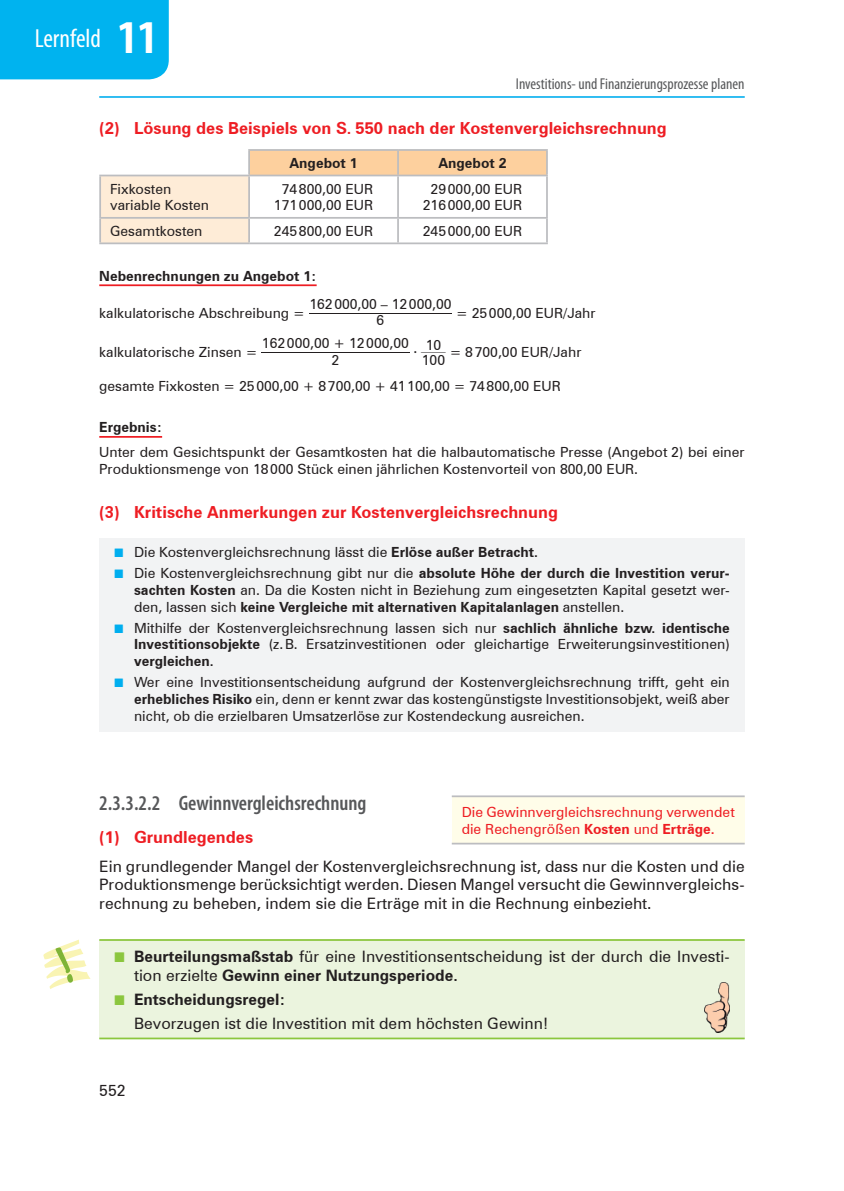
<style>
.page{position:relative;width:844px;height:1191px;background:#fff}
.page>*{position:absolute;margin:0;border:0;box-sizing:border-box;transform-origin:0 0}
.t1{font:700 condensed 47.25px "Myriad Pro";color:#fff}
.t2{font:condensed 26.25px "Myriad Pro";color:#fff}
.t3{font:600 condensed 21px "Myriad Pro";color:#57585a}
.t4{font:700 16.62px "Zurich BT";color:#ee1d23}
.Fließtext{font:15.75px/18.9px "Zurich BT";color:#231f20;text-align:justify}
.Merke_Text{font:15.75px "Zurich BT";color:#231f20}
.Kolumnentitel_links{font:condensed 15.75px "Myriad Pro";color:#57585a}
.t5{font:700 15.75px "Zurich BT";color:#231f20}
.Fließtext-8_pt{font:14px/16.8px "Zurich BT";color:#231f20;text-align:justify}
.Tabelle{font:14px "Zurich BT";color:#231f20}
.Fließtext-2{font:14px/16.8px "Zurich BT";color:#ee1d23}
.Erlaeuterungen{font:700 14px "Zurich BT";color:#231f20}
.Tabellenkopf{font:700 14px "Zurich BT";color:#231f20}
.Fließtext-8_pt-2{font:700 14px "Zurich BT";color:#231f20}
.Fließtext-8_pt-3{font:11.9px "Uni Math";color:#231f20;scale:5.1 1}
.Fließtext-8_pt-4{font:11.9px "Uni Math";color:#231f20;scale:5.27 1}
.s1{font-family:"Uni Math";font-size:12.25px;color:#00aeef}
.s2{font-weight:700}
.s3{font-family:"Uni Math";font-size:14px;color:#8bc63e}
.s4{font-family:"Uni Math";font-weight:400;font-size:14px;color:#8bc63e}
</style>
<div class="page">
<div style="left:0;top:0;width:169px;height:79px;background:#00b3ef"></div>
<hr style="left:99px;top:97px;width:645px;height:1px;background:#00aeef">
<hr style="left:99px;top:96px;width:645px;height:1px;background:#00aeef">
<hr style="left:99px;top:284px;width:217px;height:2px;background:#ee1d23">
<hr style="left:99px;top:436px;width:63px;height:2px;background:#ee1d23">
<div style="left:99px;top:538px;width:645px;height:30px;background:#f2f3f4"></div>
<div style="left:99px;top:559px;width:645px;height:63px;background:#f2f3f4"></div>
<div style="left:99px;top:613px;width:645px;height:64px;background:#f2f3f4"></div>
<div style="left:99px;top:668px;width:645px;height:63px;background:#f2f3f4"></div>
<hr style="left:248px;top:149px;width:150px;height:2px;background:#bcbdc0">
<hr style="left:398px;top:149px;width:149px;height:2px;background:#bcbdc0">
<hr style="left:99px;top:175px;width:150px;height:1px;background:#bcbdc0">
<hr style="left:99px;top:176px;width:2px;height:41px;background:#bcbdc0">
<hr style="left:99px;top:217px;width:150px;height:2px;background:#bcbdc0">
<hr style="left:99px;top:219px;width:2px;height:23px;background:#bcbdc0">
<svg style="left:100px;top:150px;width:447px;height:92px"></svg>
<hr style="left:99px;top:242px;width:150px;height:2px;background:#bcbdc0">
<hr style="left:249px;top:242px;width:149px;height:2px;background:#bcbdc0">
<hr style="left:398px;top:242px;width:149px;height:2px;background:#bcbdc0">
<div style="left:99px;top:940px;width:645px;height:98px;background:#ebf4de"></div>
<hr style="left:99px;top:939px;width:645px;height:2px;background:#8bc63e">
<hr style="left:99px;top:1037px;width:645px;height:2px;background:#8bc63e">
<div style="left:451px;top:796px;width:293px;height:47px;background:#fffde9"></div>
<hr style="left:451px;top:795px;width:293px;height:2px;background:#bcbdc0">
<hr style="left:451px;top:842px;width:293px;height:2px;background:#bcbdc0">
<svg style="left:43px;top:939px;width:48px;height:50px"></svg>
<img style="left:704px;top:982px;width:25px;height:50px">
<h1 class="t1" style="left:70px;top:11px;width:89px"><sup>1</sup> 11</h1>
<h2 class="t2" style="left:35px;top:24px;width:68px">Lernfeld</h2>
<p class="Kolumnentitel_links" style="left:515px;top:76px;width:230px">Investitions- und Finanzierungsprozesse planen</p>
<p class="t4" style="left:99px;top:118px;width:569px">(2) Lösung des Beispiels von S. 550 nach der Kostenvergleichsrechnung</p>
<p class="Tabellenkopf" style="left:289px;top:155px;width:70px">Angebot 1</p>
<p class="Tabellenkopf" style="left:438px;top:155px;width:70px">Angebot 2</p>
<p class="Tabelle" style="left:110px;top:180px;width:63px">Fixkosten</p>
<p class="Tabelle" style="left:110px;top:197px;width:100px">variable Kosten</p>
<p class="Tabelle" style="left:281px;top:180px;width:93px">74800,00 EUR</p>
<p class="Tabelle" style="left:274px;top:197px;width:101px">171000,00 EUR</p>
<p class="Tabelle" style="left:430px;top:180px;width:93px">29000,00 EUR</p>
<p class="Tabelle" style="left:423px;top:197px;width:101px">216000,00 EUR</p>
<p class="Tabelle" style="left:110px;top:222px;width:94px">Gesamtkosten</p>
<p class="Tabelle" style="left:274px;top:222px;width:101px">245800,00 EUR</p>
<p class="Tabelle" style="left:423px;top:222px;width:101px">245000,00 EUR</p>
<p class="Erlaeuterungen" style="left:99px;top:267px;width:219px">Nebenrechnungen zu Angebot 1:</p>
<p class="Fließtext-8_pt" style="left:99px;top:304px;width:207px">kalkulatorische Abschreibung =</p>
<p class="Fließtext-8_pt" style="left:309px;top:296px;width:144px">162000,00 – 12000,00</p>
<p class="Fließtext-8_pt-3" style="left:308px;top:302px;width:30px">____</p>
<p class="Fließtext-8_pt" style="left:376px;top:312px;width:9px">6</p>
<p class="Fließtext-8_pt" style="left:456px;top:304px;width:141px">= 25000,00 EUR/Jahr</p>
<p class="Fließtext-8_pt" style="left:262px;top:335px;width:148px">162000,00 + 12000,00</p>
<p class="Fließtext-8_pt-4" style="left:261px;top:341px;width:30px">____</p>
<p class="Fließtext-8_pt" style="left:331px;top:351px;width:9px">2</p>
<p class="Fließtext-8_pt" style="left:413px;top:338px;width:34px;line-height:14.5px;text-align:center">· <sub>_</sub>1 0<br>100</p>
<p class="Fließtext-8_pt" style="left:449px;top:343px;width:133px">= 8700,00 EUR/Jahr</p>
<p class="Fließtext-8_pt" style="left:99px;top:377px;width:463px">gesamte Fixkosten = 25000,00 + 8700,00 + 41100,00 = 74800,00 EUR</p>
<p class="Fließtext-8_pt-2" style="left:99px;top:419px;width:64px">Ergebnis:</p>
<p class="Fließtext-8_pt" style="left:99px;top:443px;width:646px">Unter dem Gesichtspunkt der Gesamtkosten hat die halbautomatische Presse (Angebot 2) bei einer<br>Produktionsmenge von 18000 Stück einen jährlichen Kostenvorteil von 800,00 EUR.</p>
<p class="t4" style="left:99px;top:502px;width:460px">(3) Kritische Anmerkungen zur Kostenvergleichsrechnung</p>
<p class="Fließtext-8_pt" style="left:114px;top:544px;width:425px"><span class="s1">■</span> Die Kostenvergleichsrechnung lässt die <span class="s2">Erlöse außer Betracht.</span></p>
<p class="Fließtext-8_pt" style="left:134px;top:565px;width:597px;text-indent:-20px"><span class="s1">■</span> Die Kostenvergleichsrechnung gibt nur die <span class="s2">absolute Höhe der durch die Investition verur&shy;sachten Kosten</span> an. Da die Kosten nicht in Beziehung zum eingesetzten Kapital gesetzt wer&shy;den, lassen sich <span class="s2">keine Vergleiche mit alternativen Kapitalanlagen</span> anstellen.</p>
<p class="Fließtext-8_pt" style="left:134px;top:619px;width:597px;text-indent:-20px"><span class="s1">■</span> Mithilfe der Kostenvergleichsrechnung lassen sich nur <span class="s2">sachlich ähnliche bzw. identische Investitionsobjekte</span> (z.B. Ersatzinvestitionen oder gleichartige Erweiterungsinvestitionen) <span class="s2">vergleichen.</span></p>
<p class="Fließtext-8_pt" style="left:134px;top:673px;width:597px;text-indent:-20px"><span class="s1">■</span> Wer eine Investitionsentscheidung aufgrund der Kostenvergleichsrechnung trifft, geht ein <span class="s2">erhebliches Risiko</span> ein, denn er kennt zwar das kostengünstigste Investitionsobjekt, weiß aber nicht, ob die erzielbaren Umsatzerlöse zur Kostendeckung ausreichen.</p>
<p class="Fließtext-8_pt" style="left:99px;top:343px;width:159px">kalkulatorische Zinsen =</p>
<p class="t3" style="left:99px;top:792px;width:269px">2.3.3.2.2 Gewinnvergleichsrechnung</p>
<p class="t4" style="left:99px;top:826px;width:155px">(1) Grundlegendes</p>
<p class="Fließtext" style="left:99px;top:856px;width:646px">Ein grundlegender Mangel der Kostenvergleichsrechnung ist, dass nur die Kosten und die Produktionsmenge berücksichtigt werden. Diesen Mangel versucht die Gewinnvergleichs&shy;rechnung zu beheben, indem sie die Erträge mit in die Rechnung einbezieht.</p>
<p class="Fließtext" style="left:134px;top:946px;width:597px;text-indent:-20px"><span class="s3">■</span> <span class="s2">Beurteilungsmaßstab</span> für eine Investitionsentscheidung ist der durch die Investi&shy;tion erzielte <span class="s2">Gewinn einer Nutzungsperiode.</span></p>
<p class="t5" style="left:114px;top:989px;width:173px"><span class="s4">■</span> Entscheidungsregel:</p>
<p class="Merke_Text" style="left:134px;top:1013px;width:416px">Bevorzugen ist die Investition mit dem höchsten Gewinn!</p>
<p class="Fließtext-2" style="left:461px;top:803px;width:274px">Die Gewinnvergleichsrechnung verwendet die Rechengrößen <span class="s2">Kosten</span> und <span class="s2">Erträge.</span></p>
<p class="Fließtext" style="left:99px;top:1081px;width:28px">552</p>
</div>
